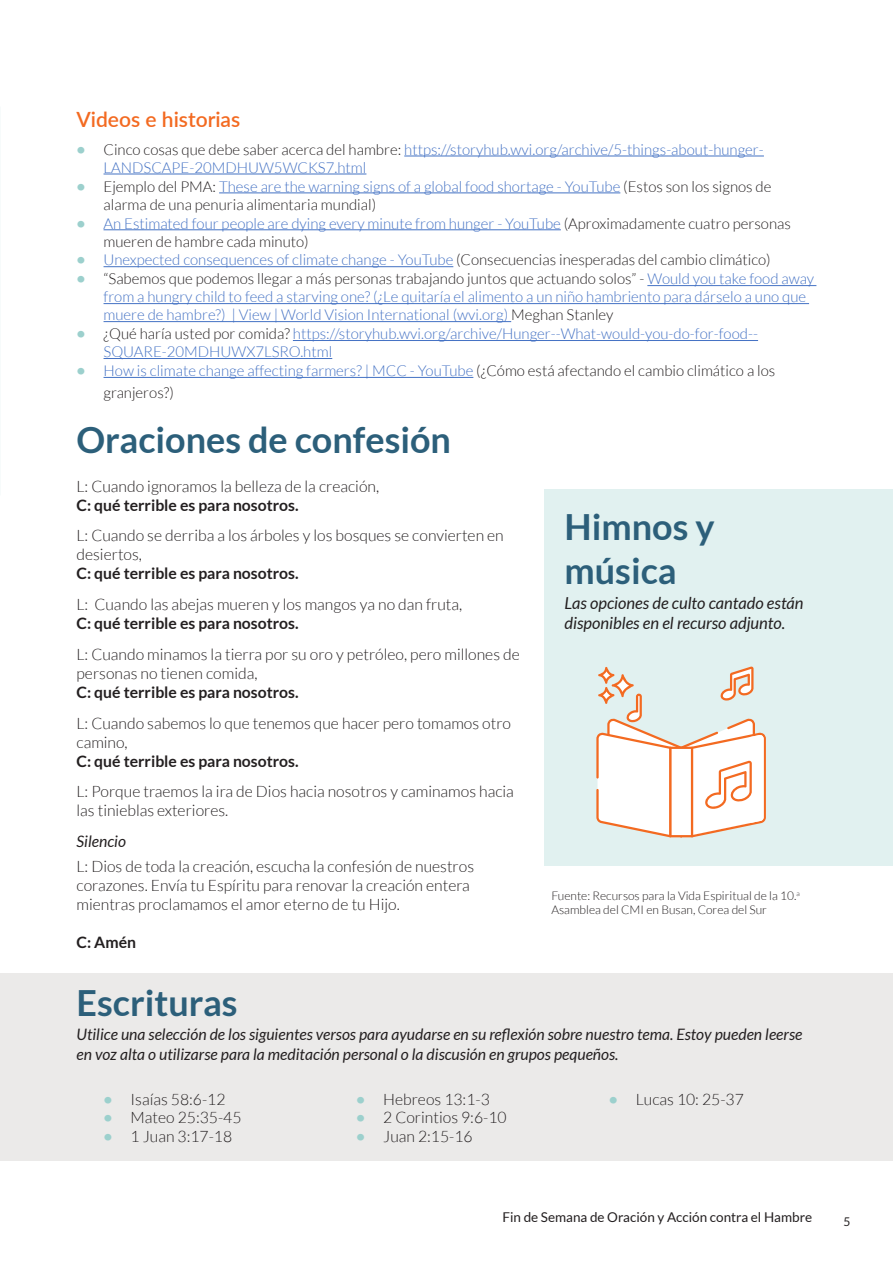
<style>
.page{position:relative;width:893px;height:1263px;background:#fff}
.page>*{position:absolute;margin:0;border:0;box-sizing:border-box;transform-origin:0 0}
.t1{font:700 36px/43.2px "Lato";color:#2c5f7a}
.heading_2{font:600 21px "Lato";color:#f36a21}
.t2{font:italic 16.5px/19.8px "Lato";color:#231f20}
.List_Paragraph{font:300 15.75px/18.9px "Lato";color:#231f20}
.t3{font:italic 15.75px/19.8px "Lato";color:#231f20}
.t4{font:700 15.75px "Lato";color:#231f20}
.t5{font:300 15px/18px "Lato";color:#4472c4}
.t6{font:300 15px/18px "Lato";color:#231f20}
.t7{font:13.5px "Lato";color:#231f20}
.t8{font:300 12px/14.4px "Lato";color:#231f20}
.t9{font:12px "Lato";color:#231f20}
.s1{font-weight:700;font-size:15.75px;color:#9cd0cd}
.s2{color:#231f20}
.s3{color:#4472c4}
.s4{font-weight:700;color:#9cd0cd}
</style>
<div class="page">
<div style="left:0;top:974px;width:893px;height:187px;background:#ebeae9"></div>
<hr style="left:404px;top:156px;width:360px;height:1px;background:#4472c4">
<hr style="left:104px;top:174px;width:262px;height:1px;background:#4472c4">
<hr style="left:219px;top:193px;width:401px;height:1px;background:#4472c4">
<hr style="left:104px;top:230px;width:457px;height:1px;background:#4472c4">
<hr style="left:104px;top:266px;width:349px;height:1px;background:#4472c4">
<hr style="left:647px;top:285px;width:169px;height:1px;background:#4472c4">
<hr style="left:104px;top:303px;width:705px;height:1px;background:#4472c4">
<hr style="left:104px;top:321px;width:407px;height:1px;background:#4472c4">
<hr style="left:293px;top:340px;width:465px;height:1px;background:#4472c4">
<hr style="left:104px;top:358px;width:228px;height:1px;background:#4472c4">
<hr style="left:104px;top:377px;width:369px;height:1px;background:#4472c4">
<div style="left:544px;top:489px;width:349px;height:376px;background:#e1f1f0"></div>
<svg style="left:596px;top:666px;width:170px;height:171px"></svg>
<p class="heading_2" style="left:77px;top:104px;width:165px">Videos e historias</p>
<p class="t5" style="left:104px;top:140px;width:662px;text-indent:-27px"><span class="s1">•</span> <span class="s2">Cinco cosas que debe saber acerca del hambre:</span> https://storyhub.wvi.org/archive/5-things-about-hunger-<br>LANDSCAPE-20MDHUW5WCKS7.html</p>
<p class="t6" style="left:104px;top:177px;width:669px;text-indent:-27px"><span class="s1">•</span> Ejemplo del PMA: <span class="s3">These are the warning signs of a global food shortage - YouTube</span> (Estos son los signos de alarma de una penuria alimentaria mundial)</p>
<p class="t5" style="left:104px;top:214px;width:689px;text-indent:-27px"><span class="s1">•</span> An Estimated four people are dying every minute from hunger - YouTube <span class="s2">(Aproximadamente cuatro personas mueren de hambre cada minuto)</span></p>
<p class="t5" style="left:77px;top:251px;width:696px"><span class="s1">•</span> Unexpected consequences of climate change - YouTube <span class="s2">(Consecuencias inesperadas del cambio climático)</span></p>
<p class="t5" style="left:104px;top:270px;width:712px;text-indent:-27px"><span class="s1">•</span> <span class="s2">“Sabemos que podemos llegar a más personas trabajando juntos que actuando solos” -</span> Would you take food away from a hungry child to feed a starving one? (¿Le quitaría el alimento a un niño hambriento para dárselo a uno que muere de hambre?) | View | World Vision International (wvi.org) <span class="s2">Meghan Stanley</span></p>
<p class="t5" style="left:104px;top:325px;width:656px;text-indent:-27px"><span class="s1">•</span> <span class="s2">¿Qué haría usted por comida?</span> https://storyhub.wvi.org/archive/Hunger--What-would-you-do-for-food--<br>SQUARE-20MDHUWX7LSRO.html</p>
<p class="t6" style="left:104px;top:360px;width:673px;line-height:21.6px;text-indent:-27px"><span class="s1">•</span> <span class="s3">How is climate change affecting farmers? | MCC - YouTube</span> (¿Cómo está afectando el cambio climático a los granjeros?)</p>
<p class="t1" style="left:77px;top:418px;width:376px">Oraciones de confesión</p>
<p class="List_Paragraph" style="left:77px;top:477px;width:304px">L: Cuando ignoramos la belleza de la creación,</p>
<p class="t4" style="left:77px;top:496px;width:224px">C: qué terrible es para nosotros.</p>
<p class="List_Paragraph" style="left:77px;top:526px;width:429px">L: Cuando se derriba a los árboles y los bosques se convierten en desiertos,</p>
<p class="t4" style="left:77px;top:564px;width:224px">C: qué terrible es para nosotros.</p>
<p class="List_Paragraph" style="left:77px;top:595px;width:387px">L: Cuando las abejas mueren y los mangos ya no dan fruta,</p>
<p class="t4" style="left:77px;top:614px;width:224px">C: qué terrible es para nosotros.</p>
<p class="List_Paragraph" style="left:77px;top:645px;width:445px">L: Cuando minamos la tierra por su oro y petróleo, pero millones de personas no tienen comida,</p>
<p class="t4" style="left:77px;top:683px;width:224px">C: qué terrible es para nosotros.</p>
<p class="List_Paragraph" style="left:77px;top:714px;width:436px">L: Cuando sabemos lo que tenemos que hacer pero tomamos otro camino,</p>
<p class="t4" style="left:77px;top:752px;width:224px">C: qué terrible es para nosotros.</p>
<p class="List_Paragraph" style="left:77px;top:782px;width:439px">L: Porque traemos la ira de Dios hacia nosotros y caminamos hacia las tinieblas exteriores.</p>
<p class="t3" style="left:77px;top:832px;width:51px">Silencio</p>
<p class="List_Paragraph" style="left:77px;top:857px;width:399px">L: Dios de toda la creación, escucha la confesión de nuestros corazones. Envía tu Espíritu para renovar la creación entera mientras proclamamos el amor eterno de tu Hijo.</p>
<p class="t4" style="left:77px;top:933px;width:61px">C: Amén</p>
<p class="t1" style="left:564px;top:505px;width:152px">Himnos y música</p>
<p class="t2" style="left:564px;top:594px;width:241px">Las opciones de culto cantado están disponibles en el recurso adjunto.</p>
<p class="t8" style="left:551px;top:888px;width:250px">Fuente: Recursos para la Vida Espiritual de la 10.<sup>a<br></sup>Asamblea del CMI en Busan, Corea del Sur</p>
<p class="t1" style="left:77px;top:981px;width:163px">Escrituras</p>
<p class="t3" style="left:77px;top:1025px;width:727px">Utilice una selección de los siguientes versos para ayudarse en su reflexión sobre nuestro tema. Estoy pueden leerse en voz alta o utilizarse para la meditación personal o la discusión en grupos pequeños.</p>
<p class="List_Paragraph" style="left:104px;top:1089px;width:123px"><span class="s4">•</span> Isaías 58:6-12</p>
<p class="List_Paragraph" style="left:104px;top:1108px;width:139px"><span class="s4">•</span> Mateo 25:35-45</p>
<p class="List_Paragraph" style="left:104px;top:1127px;width:130px"><span class="s4">•</span> 1 Juan 3:17-18</p>
<p class="List_Paragraph" style="left:356px;top:1089px;width:135px"><span class="s4">•</span> Hebreos 13:1-3</p>
<p class="List_Paragraph" style="left:356px;top:1108px;width:152px"><span class="s4">•</span> 2 Corintios 9:6-10</p>
<p class="List_Paragraph" style="left:356px;top:1127px;width:118px"><span class="s4">•</span> Juan 2:15-16</p>
<p class="List_Paragraph" style="left:609px;top:1089px;width:137px"><span class="s4">•</span> Lucas 10: 25-37</p>
<p class="t7" style="left:502px;top:1209px;width:311px">Fin de Semana de Oración y Acción contra el Hambre</p>
<p class="t9" style="left:843px;top:1215px;width:8px">5</p>
</div>
